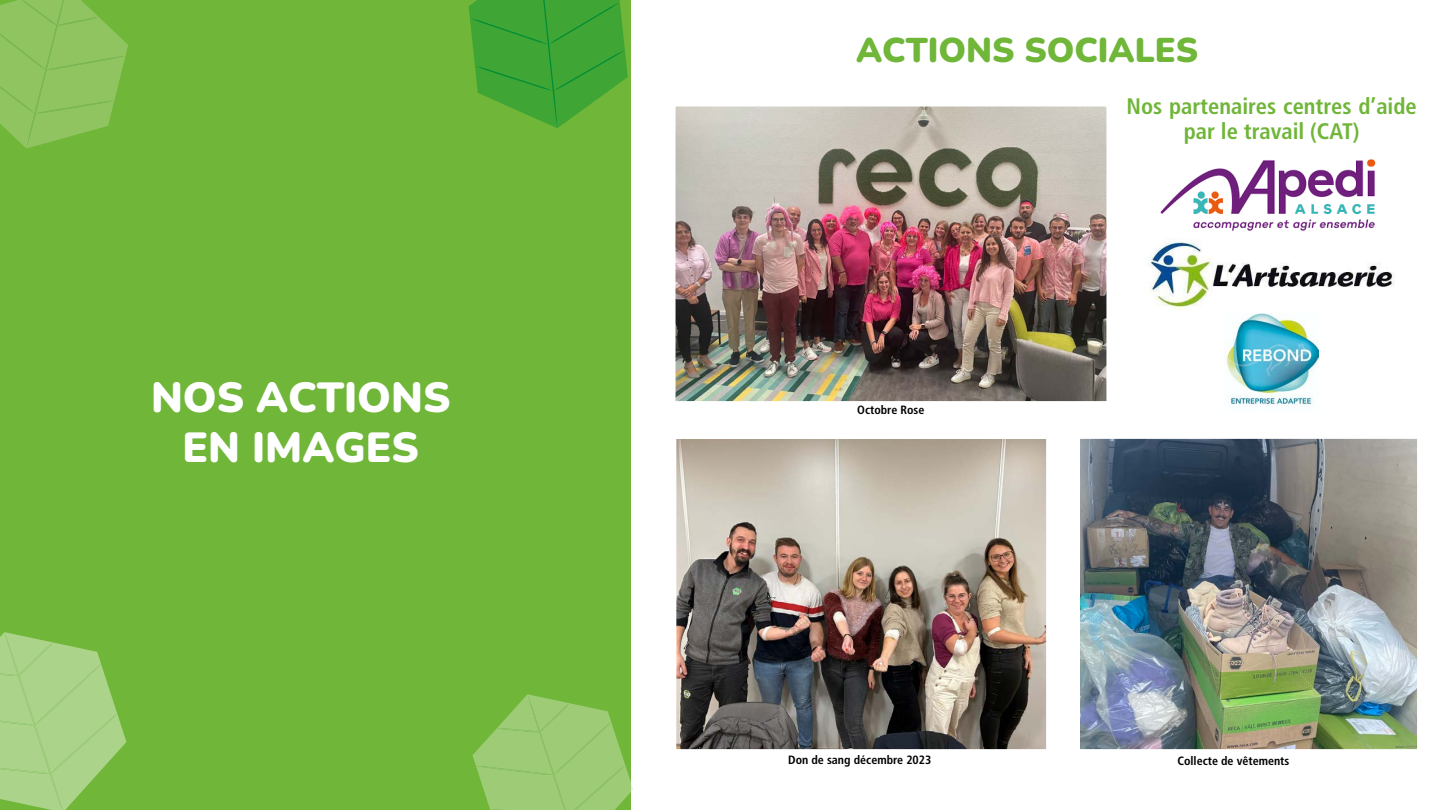
<style>
.page{position:relative;width:1440px;height:810px;background:#fff}
.page>*{position:absolute;margin:0;border:0;box-sizing:border-box;transform-origin:0 0}
.t1{font:200 42px/50.4px "Nunito";color:#fff;text-align:center}
.t2{font:200 34.28px "Nunito";color:#6fb639}
.t3{font:700 condensed 22.5px/25.5px "Frutiger LT Pro";color:#6fb537;text-align:center}
.t4{font:700 condensed 12px "Frutiger LT Pro";color:#000}
</style>
<div class="page">
<img style="left:1080px;top:438px;width:338px;height:312px">
<div style="left:0;top:0;width:631px;height:810px;background:#6fb639"></div>
<svg style="left:472px;top:694px;width:161px;height:116px"></svg>
<svg style="left:0;top:0;width:128px;height:148px"></svg>
<svg style="left:0;top:632px;width:126px;height:178px"></svg>
<svg style="left:469px;top:0;width:159px;height:128px"></svg>
<img style="left:676px;top:107px;width:430px;height:293px">
<img style="left:677px;top:440px;width:368px;height:308px">
<img style="left:1160px;top:159px;width:216px;height:80px">
<img style="left:1149px;top:239px;width:246px;height:70px">
<img style="left:1224px;top:313px;width:95px;height:92px">
<h1 class="t1" style="left:151px;top:371px;width:301px">NOS ACTIONS<br>EN IMAGES</h1>
<h2 class="t2" style="left:856px;top:26px;width:344px">ACTIONS SOCIALES</h2>
<p class="t4" style="left:857px;top:403px;width:69px">Octobre Rose</p>
<h3 class="t3" style="left:1126px;top:93px;width:292px">Nos partenaires centres d’aide par le travail (CAT)</h3>
<p class="t4" style="left:788px;top:753px;width:145px">Don de sang décembre 2023</p>
<p class="t4" style="left:1177px;top:754px;width:114px">Collecte de vêtements</p>
</div>
